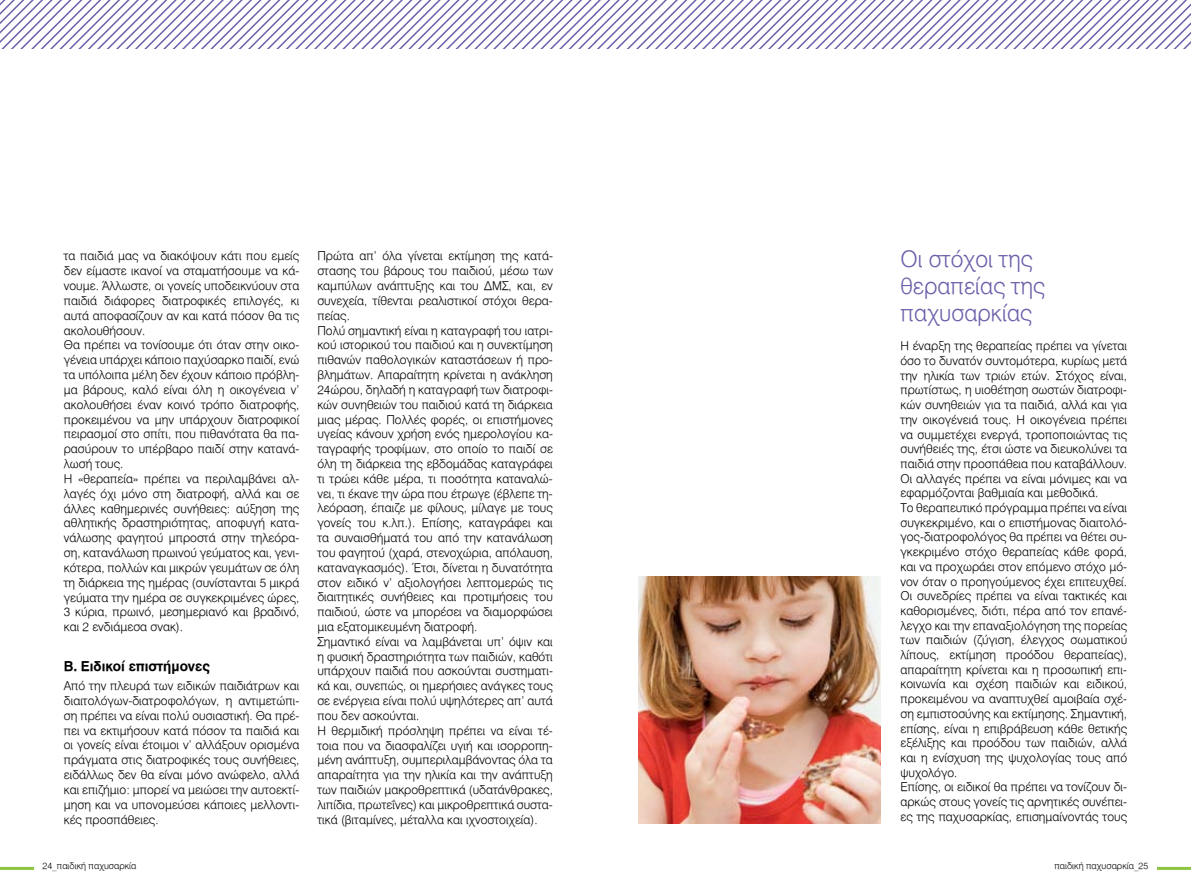
<style>
.page{position:relative;width:1191px;height:893px;background:#fff}
.page>*{position:absolute;margin:0;border:0;box-sizing:border-box;transform-origin:0 0}
.t1{font:22.5px/27px "Mg Helvetica Light Normal";color:#6a60aa}
.t2{font:700 13.5px "Mg Helvetica";color:#000}
.t3{font:12px/14.9px "Mg Helvetica Light Normal";color:#000}
.t4{font:9px "Mg Helvetica Light Normal";color:#000}
</style>
<div class="page">
<hr style="left:0;top:867px;width:34px;height:3px;background:#8cc63f">
<hr style="left:1157px;top:867px;width:34px;height:3px;background:#8cc63f">
<svg style="left:0;top:0;width:1191px;height:49px"></svg>
<img style="left:638px;top:576px;width:242px;height:247px">
<p class="t3" style="left:64px;top:249px;width:237px">τα παιδιά μας να διακόψουν κάτι που εμείς δεν είμαστε ικανοί να σταματήσουμε να κά&shy;νουμε. Άλλωστε, οι γονείς υποδεικνύουν στα παιδιά διάφορες διατροφικές επιλογές, κι αυτά αποφασίζουν αν και κατά πόσον θα τις ακολουθήσουν.<br>Θα πρέπει να τονίσουμε ότι όταν στην οικο&shy;γένεια υπάρχει κάποιο παχύσαρκο παιδί, ενώ τα υπόλοιπα μέλη δεν έχουν κάποιο πρόβλη&shy;μα βάρους, καλό είναι όλη η οικογένεια ν’ ακολουθήσει έναν κοινό τρόπο διατροφής, προκειμένου να μην υπάρχουν διατροφικοί πειρασμοί στο σπίτι, που πιθανότατα θα πα&shy;ρασύρουν το υπέρβαρο παιδί στην κατανά&shy;λωσή τους.<br>Η «θεραπεία» πρέπει να περιλαμβάνει αλ&shy;λαγές όχι μόνο στη διατροφή, αλλά και σε άλλες καθημερινές συνήθειες: αύξηση της αθλητικής δραστηριότητας, αποφυγή κατα&shy;νάλωσης φαγητού μπροστά στην τηλεόρα&shy;ση, κατανάλωση πρωινού γεύματος και, γενι&shy;κότερα, πολλών και μικρών γευμάτων σε όλη τη διάρκεια της ημέρας (συνίστανται 5 μικρά γεύματα την ημέρα σε συγκεκριμένες ώρες, 3 κύρια, πρωινό, μεσημεριανό και βραδινό, και 2 ενδιάμεσα σνακ).</p>
<p class="t2" style="left:64px;top:658px;width:148px">Β. Ειδικοί επιστήμονες</p>
<p class="t3" style="left:64px;top:678px;width:237px;text-align:justify">Από την πλευρά των ειδικών παιδιάτρων και διαιτολόγων-διατροφολόγων, η αντιμετώπι&shy;ση πρέπει να είναι πολύ ουσιαστική. Θα πρέ&shy;πει να εκτιμήσουν κατά πόσον τα παιδιά και οι γονείς είναι έτοιμοι ν’ αλλάξουν ορισμένα πράγματα στις διατροφικές τους συνήθειες, ειδάλλως δεν θα είναι μόνο ανώφελο, αλλά και επιζήμιο: μπορεί να μειώσει την αυτοεκτί&shy;μηση και να υπονομεύσει κάποιες μελλοντι&shy;κές προσπάθειες.</p>
<p class="t3" style="left:317px;top:249px;width:237px">Πρώτα απ’ όλα γίνεται εκτίμηση της κατά&shy;στασης του βάρους του παιδιού, μέσω των καμπύλων ανάπτυξης και του ΔΜΣ, και, εν συνεχεία, τίθενται ρεαλιστικοί στόχοι θερα&shy;πείας.<br>Πολύ σημαντική είναι η καταγραφή του ιατρι&shy;κού ιστορικού του παιδιού και η συνεκτίμηση πιθανών παθολογικών καταστάσεων ή προ&shy;βλημάτων. Απαραίτητη κρίνεται η ανάκληση 24ώρου, δηλαδή η καταγραφή των διατροφι&shy;κών συνηθειών του παιδιού κατά τη διάρκεια μιας μέρας. Πολλές φορές, οι επιστήμονες υγείας κάνουν χρήση ενός ημερολογίου κα&shy;ταγραφής τροφίμων, στο οποίο το παιδί σε όλη τη διάρκεια της εβδομάδας καταγράφει τι τρώει κάθε μέρα, τι ποσότητα καταναλώ&shy;νει, τι έκανε την ώρα που έτρωγε (έβλεπε τη&shy;λεόραση, έπαιζε με φίλους, μίλαγε με τους γονείς του κ.λπ.). Επίσης, καταγράφει και τα συναισθήματά του από την κατανάλωση του φαγητού (χαρά, στενοχώρια, απόλαυση, καταναγκασμός). Έτσι, δίνεται η δυνατότητα στον ειδικό ν’ αξιολογήσει λεπτομερώς τις διαιτητικές συνήθειες και προτιμήσεις του παιδιού, ώστε να μπορέσει να διαμορφώσει μια εξατομικευμένη διατροφή.<br>Σημαντικό είναι να λαμβάνεται υπ’ όψιν και η φυσική δραστηριότητα των παιδιών, καθότι υπάρχουν παιδιά που ασκούνται συστηματι&shy;κά και, συνεπώς, οι ημερήσιες ανάγκες τους σε ενέργεια είναι πολύ υψηλότερες απ’ αυτά που δεν ασκούνται.<br>Η θερμιδική πρόσληψη πρέπει να είναι τέ&shy;τοια που να διασφαλίζει υγιή και ισορροπη&shy;μένη ανάπτυξη, συμπεριλαμβάνοντας όλα τα απαραίτητα για την ηλικία και την ανάπτυξη των παιδιών μακροθρεπτικά (υδατάνθρακες, λιπίδια, πρωτεΐνες) και μικροθρεπτικά συστα&shy;τικά (βιταμίνες, μέταλλα και ιχνοστοιχεία).</p>
<h1 class="t1" style="left:900px;top:245px;width:146px">Οι στόχοι της θεραπείας της παχυσαρκίας</h1>
<p class="t3" style="left:900px;top:339px;width:228px">Η έναρξη της θεραπείας πρέπει να γίνεται όσο το δυνατόν συντομότερα, κυρίως μετά την ηλικία των τριών ετών. Στόχος είναι, πρωτίστως, η υιοθέτηση σωστών διατροφι&shy;κών συνηθειών για τα παιδιά, αλλά και για την οικογένειά τους. Η οικογένεια πρέπει να συμμετέχει ενεργά, τροποποιώντας τις συνήθειές της, έτσι ώστε να διευκολύνει τα παιδιά στην προσπάθεια που καταβάλλουν.<br>Οι αλλαγές πρέπει να είναι μόνιμες και να εφαρμόζονται βαθμιαία και μεθοδικά.<br>Το θεραπευτικό πρόγραμμα πρέπει να είναι συγκεκριμένο, και ο επιστήμονας διαιτολό&shy;γος-διατροφολόγος θα πρέπει να θέτει συ&shy;γκεκριμένο στόχο θεραπείας κάθε φορά, και να προχωράει στον επόμενο στόχο μό&shy;νον όταν ο προηγούμενος έχει επιτευχθεί.<br>Οι συνεδρίες πρέπει να είναι τακτικές και καθορισμένες, διότι, πέρα από τον επανέ&shy;λεγχο και την επαναξιολόγηση της πορείας των παιδιών (ζύγιση, έλεγχος σωματικού λίπους, εκτίμηση προόδου θεραπείας), απαραίτητη κρίνεται και η προσωπική επι&shy;κοινωνία και σχέση παιδιών και ειδικού, προκειμένου να αναπτυχθεί αμοιβαία σχέ&shy;ση εμπιστοσύνης και εκτίμησης. Σημαντική, επίσης, είναι η επιβράβευση κάθε θετικής εξέλιξης και προόδου των παιδιών, αλλά και η ενίσχυση της ψυχολογίας τους από ψυχολόγο.<br>Επίσης, οι ειδικοί θα πρέπει να τονίζουν δι&shy;αρκώς στους γονείς τις αρνητικές συνέπει&shy;ες της παχυσαρκίας, επισημαίνοντάς τους</p>
<p class="t4" style="left:43px;top:861px;width:95px">24_παιδική παχυσαρκία</p>
<p class="t4" style="left:1054px;top:861px;width:95px">παιδική παχυσαρκία_25</p>
</div>
